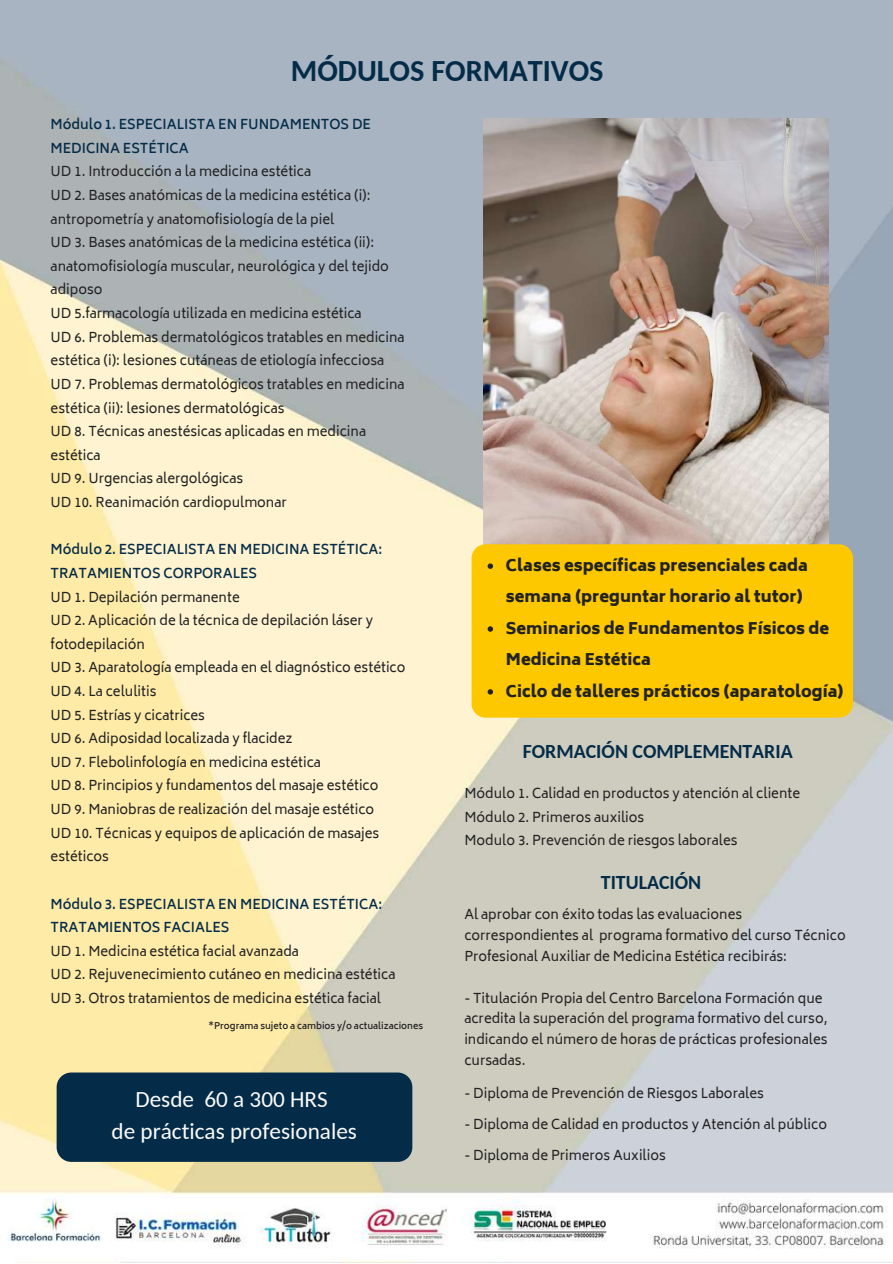
<style>
.page{position:relative;width:893px;height:1264px;background:#fff}
.page>*{position:absolute;margin:0;border:0;box-sizing:border-box;transform-origin:0 0}
.t1{font:700 30.3px "Carlito";color:#042c48}
.t2{font:23.25px/32.4px "Carlito";color:#fbfbfb;text-align:center}
.t3{font:700 19.8px "Carlito";color:#042c48}
.t4{font:800 15.9px/31.3px "Biryani";color:#222}
.t5{font:13.2px/23.5px "Biryani";color:#222}
.t6{font:600 13.2px/23.5px "Biryani";color:#042c48}
.t7{font:600 9px "Biryani";color:#222}
</style>
<div class="page">
<img style="left:0;top:0;width:892px;height:1262px">
<div style="left:57px;top:1072px;width:355px;height:89px;background:#042c48;border-radius:15px"></div>
<img style="left:483px;top:119px;width:345px;height:425px">
<div style="left:471px;top:544px;width:382px;height:173px;background:#fdc800;border-radius:14px"></div>
<svg style="left:487px;top:563px;width:6px;height:6px"></svg>
<svg style="left:487px;top:626px;width:6px;height:5px"></svg>
<svg style="left:487px;top:689px;width:6px;height:5px"></svg>
<h1 class="t1" style="left:291px;top:58px;width:314px">MÓDULOS FORMATIVOS</h1>
<p class="t6" style="left:51px;top:113px;width:322px">Módulo 1. ESPECIALISTA EN FUNDAMENTOS DE<br>MEDICINA ESTÉTICA</p>
<p class="t5" style="left:51px;top:160px;width:355px">UD 1. Introducción a la medicina estética<br>UD 2. Bases anatómicas de la medicina estética (i): antropometría y anatomofisiología de la piel<br>UD 3. Bases anatómicas de la medicina estética (ii): anatomofisiología muscular, neurológica y del tejido adiposo<br>UD 5.farmacología utilizada en medicina estética<br>UD 6. Problemas dermatológicos tratables en medicina estética (i): lesiones cutáneas de etiología infecciosa UD 7. Problemas dermatológicos tratables en medicina estética (ii): lesiones dermatológicas<br>UD 8. Técnicas anestésicas aplicadas en medicina estética<br>UD 9. Urgencias alergológicas<br>UD 10. Reanimación cardiopulmonar</p>
<p class="t6" style="left:51px;top:538px;width:333px">Módulo 2. ESPECIALISTA EN MEDICINA ESTÉTICA:<br>TRATAMIENTOS CORPORALES</p>
<p class="t5" style="left:51px;top:585px;width:356px">UD 1. Depilación permanente<br>UD 2. Aplicación de la técnica de depilación láser y fotodepilación<br>UD 3. Aparatología empleada en el diagnóstico estético UD 4. La celulitis<br>UD 5. Estrías y cicatrices<br>UD 6. Adiposidad localizada y flacidez<br>UD 7. Flebolinfología en medicina estética<br>UD 8. Principios y fundamentos del masaje estético<br>UD 9. Maniobras de realización del masaje estético<br>UD 10. Técnicas y equipos de aplicación de masajes estéticos</p>
<p class="t6" style="left:51px;top:892px;width:333px">Módulo 3. ESPECIALISTA EN MEDICINA ESTÉTICA:<br>TRATAMIENTOS FACIALES</p>
<p class="t5" style="left:51px;top:939px;width:346px">UD 1. Medicina estética facial avanzada<br>UD 2. Rejuvenecimiento cutáneo en medicina estética<br>UD 3. Otros tratamientos de medicina estética facial</p>
<p class="t7" style="left:208px;top:1020px;width:216px">*Programa sujeto a cambios y/o actualizaciones</p>
<h2 class="t2" style="left:111px;top:1084px;width:247px">Desde 60 a 300 HRS<br>de prácticas profesionales</h2>
<p class="t4" style="left:506px;top:550px;width:339px">Clases específicas presenciales cada semana (preguntar horario al tutor)<br>Seminarios de Fundamentos Físicos de Medicina Estética<br>Ciclo de talleres prácticos (aparatología)</p>
<h3 class="t3" style="left:522px;top:743px;width:271px">FORMACIÓN COMPLEMENTARIA</h3>
<p class="t5" style="left:464px;top:782px;width:337px;line-height:23.1px">Módulo 1. Calidad en productos y atención al cliente<br>Módulo 2. Primeros auxilios<br>Modulo 3. Prevención de riesgos laborales</p>
<h3 class="t3" style="left:601px;top:874px;width:102px">TITULACIÓN</h3>
<p class="t5" style="left:464px;top:903px;width:383px;line-height:21px">Al aprobar con éxito todas las evaluaciones correspondientes al programa formativo del curso Técnico<br>Profesional Auxiliar de Medicina Estética recibirás:</p>
<p class="t5" style="left:464px;top:987px;width:365px;line-height:21px">- Titulación Propia del Centro Barcelona Formación que acredita la superación del programa formativo del curso, indicando el número de horas de prácticas profesionales cursadas.</p>
<p class="t5" style="left:464px;top:1082px;width:301px">- Diploma de Prevención de Riesgos Laborales</p>
<p class="t5" style="left:464px;top:1112px;width:364px">- Diploma de Calidad en productos y Atención al público</p>
<p class="t5" style="left:464px;top:1143px;width:203px">- Diploma de Primeros Auxilios</p>
</div>
